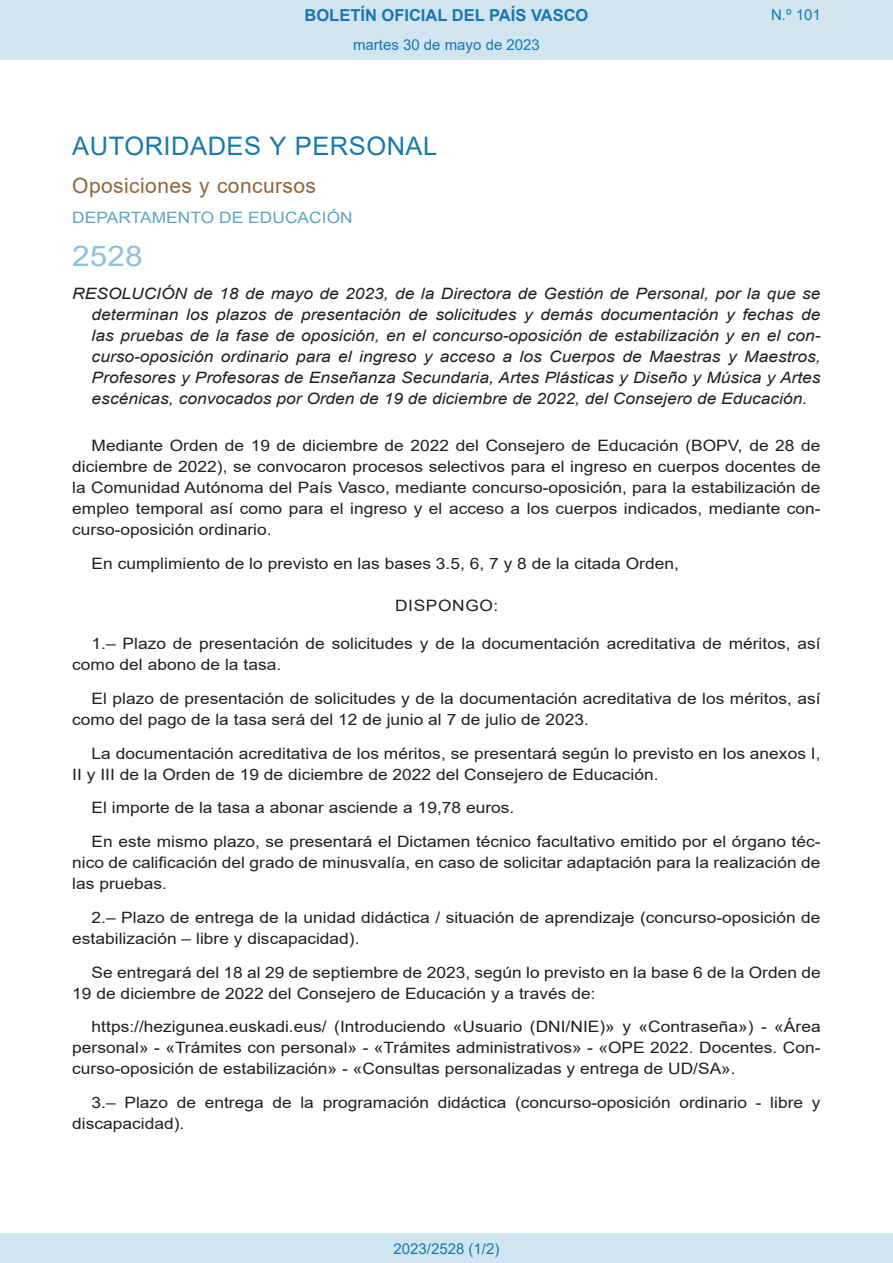
<style>
.page{position:relative;width:893px;height:1263px;background:#fff}
.page>*{position:absolute;margin:0;border:0;box-sizing:border-box;transform-origin:0 0}
.BOPVOrden{font:28.5px "Arial";color:#90c0db;scale:1.11 1}
.BOPVSeccion{font:25.5px "Arial";letter-spacing:.02em;color:#1879ad}
.BOPVSubseccion{font:21px "Arial";letter-spacing:.02em;color:#956338}
.t1{font:700 16.5px "Arial";color:#1879ad}
.BOPVDetalle{font:15.6px/21px "Arial";color:#231f20;scale:1.11 1}
.BOPVTitulo{font:italic 15.6px/21px "Arial";color:#231f20;text-align:justify;scale:1.11 1}
.BOPVOrganismo{font:15.6px "Arial";letter-spacing:.005em;color:#5ea4ca;scale:1.11 1}
.BOPVClave{font:15.6px "Arial";letter-spacing:.035em;color:#231f20;scale:1.11 1}
.Paginacion_Centro{font:15px "Arial";color:#1879ad}
</style>
<div class="page">
<div style="left:0;top:0;width:893px;height:60px;background:#d0e5f0"></div>
<div style="left:0;top:1233px;width:893px;height:30px;background:#d0e5f0"></div>
<p class="t1" style="left:305px;top:3px;width:285px">BOLETÍN OFICIAL DEL PAÍS VASCO</p>
<p class="Paginacion_Centro" style="left:353px;top:35px;width:188px">martes 30 de mayo de 2023</p>
<p class="Paginacion_Centro" style="left:771px;top:5px;width:51px">N.º 101</p>
<p class="BOPVSeccion" style="left:72px;top:128px;width:366px">AUTORIDADES Y PERSONAL</p>
<p class="BOPVSubseccion" style="left:72px;top:171px;width:245px">Oposiciones y concursos</p>
<p class="BOPVOrganismo" style="left:72px;top:207px;width:254px">DEPARTAMENTO DE EDUCACIÓN</p>
<p class="BOPVOrden" style="left:72px;top:236px;width:65px">2528</p>
<p class="BOPVTitulo" style="left:92px;top:284px;width:658px;text-indent:-19px">RESOLUCIÓN de 18 de mayo de 2023, de la Directora de Gestión de Personal, por la que se determinan los plazos de presentación de solicitudes y demás documentación y fechas de las pruebas de la fase de oposición, en el concurso-oposición de estabilización y en el con&shy;curso-oposición ordinario para el ingreso y acceso a los Cuerpos de Maestras y Maestros, Profesores y Profesoras de Enseñanza Secundaria, Artes Plásticas y Diseño y Música y Artes escénicas, convocados por Orden de 19 de diciembre de 2022, del Consejero de Educación.</p>
<p class="BOPVDetalle" style="left:72px;top:435px;width:676px;text-align:justify;text-indent:19px">Mediante Orden de 19 de diciembre de 2022 del Consejero de Educación (BOPV, de 28 de diciembre de 2022), se convocaron procesos selectivos para el ingreso en cuerpos docentes de la Comunidad Autónoma del País Vasco, mediante concurso-oposición, para la estabilización de empleo temporal así como para el ingreso y el acceso a los cuerpos indicados, mediante con&shy;curso-oposición ordinario.</p>
<p class="BOPVDetalle" style="left:92px;top:553px;width:530px">En cumplimiento de lo previsto en las bases 3.5, 6, 7 y 8 de la citada Orden,</p>
<p class="BOPVClave" style="left:395px;top:595px;width:94px">DISPONGO:</p>
<p class="BOPVDetalle" style="left:72px;top:633px;width:676px;text-indent:19px">1.– Plazo de presentación de solicitudes y de la documentación acreditativa de méritos, así como del abono de la tasa.</p>
<p class="BOPVDetalle" style="left:72px;top:688px;width:676px;text-indent:19px">El plazo de presentación de solicitudes y de la documentación acreditativa de los méritos, así como del pago de la tasa será del 12 de junio al 7 de julio de 2023.</p>
<p class="BOPVDetalle" style="left:72px;top:742px;width:676px;text-indent:19px">La documentación acreditativa de los méritos, se presentará según lo previsto en los anexos I,<br>II y III de la Orden de 19 de diciembre de 2022 del Consejero de Educación.</p>
<p class="BOPVDetalle" style="left:92px;top:797px;width:382px">El importe de la tasa a abonar asciende a 19,78 euros.</p>
<p class="BOPVDetalle" style="left:72px;top:831px;width:676px;text-align:justify;text-indent:19px">En este mismo plazo, se presentará el Dictamen técnico facultativo emitido por el órgano téc&shy;nico de calificación del grado de minusvalía, en caso de solicitar adaptación para la realización de las pruebas.</p>
<p class="BOPVDetalle" style="left:72px;top:907px;width:676px;text-indent:19px">2.– Plazo de entrega de la unidad didáctica / situación de aprendizaje (concurso-oposición de estabilización – libre y discapacidad).</p>
<p class="BOPVDetalle" style="left:72px;top:961px;width:676px;text-indent:19px">Se entregará del 18 al 29 de septiembre de 2023, según lo previsto en la base 6 de la Orden de<br>19 de diciembre de 2022 del Consejero de Educación y a través de:</p>
<p class="BOPVDetalle" style="left:72px;top:1016px;width:676px;text-align:justify;text-indent:19px">https://hezigunea.euskadi.eus/ (Introduciendo «Usuario (DNI/NIE)» y «Contraseña») - «Área personal» - «Trámites con personal» - «Trámites administrativos» - «OPE 2022. Docentes. Con&shy;curso-oposición de estabilización» - «Consultas personalizadas y entrega de UD/SA».</p>
<p class="BOPVDetalle" style="left:72px;top:1092px;width:676px;text-indent:19px">3.– Plazo de entrega de la programación didáctica (concurso-oposición ordinario - libre y discapacidad).</p>
<p class="Paginacion_Centro" style="left:393px;top:1238px;width:107px">2023/2528 (1/2)</p>
</div>
